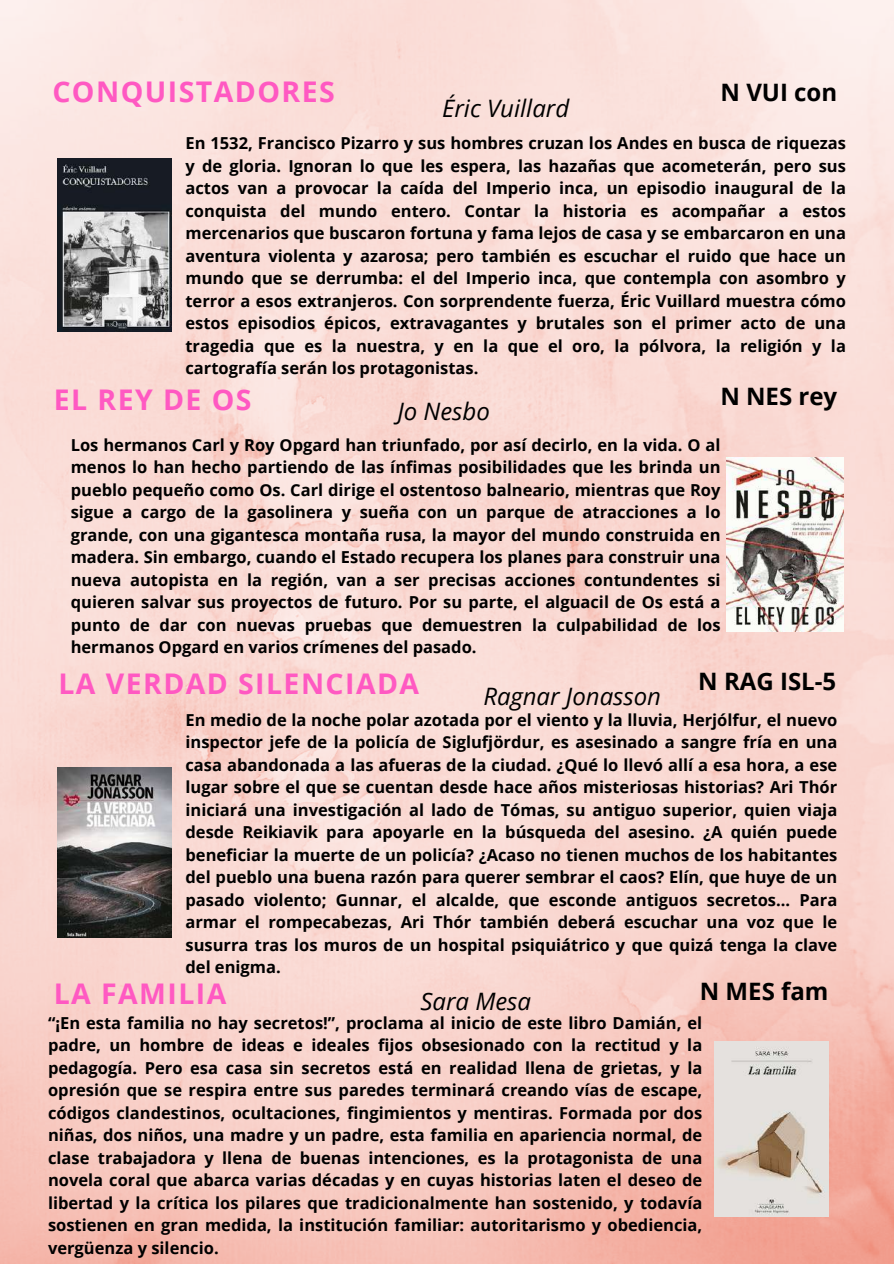
<style>
.page{position:relative;width:894px;height:1264px;background:#fff}
.page>*{position:absolute;margin:0;border:0;box-sizing:border-box;transform-origin:0 0}
.t1{font:700 28.5px "Open Sans";letter-spacing:.05em;color:#ff59c2}
.t2{font:italic 24px "Open Sans";color:#000}
.t3{font:700 24px "Open Sans";color:#000}
.t4{font:700 16.5px/22.5px "Open Sans";color:#000;text-align:justify}
</style>
<div class="page">
<img style="left:0;top:0;width:893px;height:1263px">
<img style="left:57px;top:159px;width:115px;height:172px">
<img style="left:726px;top:457px;width:117px;height:175px">
<img style="left:57px;top:768px;width:115px;height:169px">
<img style="left:714px;top:1041px;width:114px;height:175px">
<h1 class="t1" style="left:52px;top:71px;width:284px">CONQUISTADORES</h1>
<h2 class="t3" style="left:720px;top:75px;width:118px">N VUI con</h2>
<p class="t4" style="left:185px;top:131px;width:661px">En 1532, Francisco Pizarro y sus hombres cruzan los Andes en busca de riquezas y de gloria. Ignoran lo que les espera, las hazañas que acometerán, pero sus actos van a provocar la caída del Imperio inca, un episodio inaugural de la conquista del mundo entero. Contar la historia es acompañar a estos mercenarios que buscaron fortuna y fama lejos de casa y se embarcaron en una aventura violenta y azarosa; pero también es escuchar el ruido que hace un mundo que se derrumba: el del Imperio inca, que contempla con asombro y terror a esos extranjeros. Con sorprendente fuerza, Éric Vuillard muestra cómo estos episodios épicos, extravagantes y brutales son el primer acto de una tragedia que es la nuestra, y en la que el oro, la pólvora, la religión y la cartografía serán los protagonistas.</p>
<h2 class="t2" style="left:442px;top:92px;width:129px">Éric Vuillard</h2>
<h1 class="t1" style="left:54px;top:379px;width:199px">EL REY DE OS</h1>
<h2 class="t2" style="left:397px;top:394px;width:94px">Jo Nesbo</h2>
<h2 class="t3" style="left:720px;top:380px;width:118px">N NES rey</h2>
<p class="t4" style="left:71px;top:433px;width:651px">Los hermanos Carl y Roy Opgard han triunfado, por así decirlo, en la vida. O al menos lo han hecho partiendo de las ínfimas posibilidades que les brinda un pueblo pequeño como Os. Carl dirige el ostentoso balneario, mientras que Roy sigue a cargo de la gasolinera y sueña con un parque de atracciones a lo grande, con una gigantesca montaña rusa, la mayor del mundo construida en madera. Sin embargo, cuando el Estado recupera los planes para construir una nueva autopista en la región, van a ser precisas acciones contundentes si quieren salvar sus proyectos de futuro. Por su parte, el alguacil de Os está a punto de dar con nuevas pruebas que demuestren la culpabilidad de los hermanos Opgard en varios crímenes del pasado.</p>
<h1 class="t1" style="left:58px;top:663px;width:362px">LA VERDAD SILENCIADA</h1>
<h2 class="t3" style="left:698px;top:664px;width:139px">N RAG ISL-5</h2>
<p class="t4" style="left:185px;top:708px;width:653px">En medio de la noche polar azotada por el viento y la lluvia, Herjólfur, el nuevo inspector jefe de la policía de Siglufjördur, es asesinado a sangre fría en una casa abandonada a las afueras de la ciudad. ¿Qué lo llevó allí a esa hora, a ese lugar sobre el que se cuentan desde hace años misteriosas historias? Ari Thór iniciará una investigación al lado de Tómas, su antiguo superior, quien viaja desde Reikiavik para apoyarle en la búsqueda del asesino. ¿A quién puede beneficiar la muerte de un policía? ¿Acaso no tienen muchos de los habitantes del pueblo una buena razón para querer sembrar el caos? Elín, que huye de un pasado violento; Gunnar, el alcalde, que esconde antiguos secretos... Para armar el rompecabezas, Ari Thór también deberá escuchar una voz que le susurra tras los muros de un hospital psiquiátrico y que quizá tenga la clave del enigma.</p>
<p class="t4" style="left:48px;top:1011px;width:655px">“¡En esta familia no hay secretos!”, proclama al inicio de este libro Damián, el padre, un hombre de ideas e ideales fijos obsesionado con la rectitud y la pedagogía. Pero esa casa sin secretos está en realidad llena de grietas, y la opresión que se respira entre sus paredes terminará creando vías de escape, códigos clandestinos, ocultaciones, fingimientos y mentiras. Formada por dos niñas, dos niños, una madre y un padre, esta familia en apariencia normal, de clase trabajadora y llena de buenas intenciones, es la protagonista de una novela coral que abarca varias décadas y en cuyas historias laten el deseo de libertad y la crítica los pilares que tradicionalmente han sostenido, y todavía sostienen en gran medida, la institución familiar: autoritarismo y obediencia, vergüenza y silencio.</p>
<h2 class="t2" style="left:483px;top:679px;width:179px">Ragnar Jonasson</h2>
<h2 class="t3" style="left:699px;top:974px;width:130px">N MES fam</h2>
<h1 class="t1" style="left:54px;top:973px;width:174px">LA FAMILIA</h1>
<h2 class="t2" style="left:420px;top:984px;width:112px">Sara Mesa</h2>
</div>
